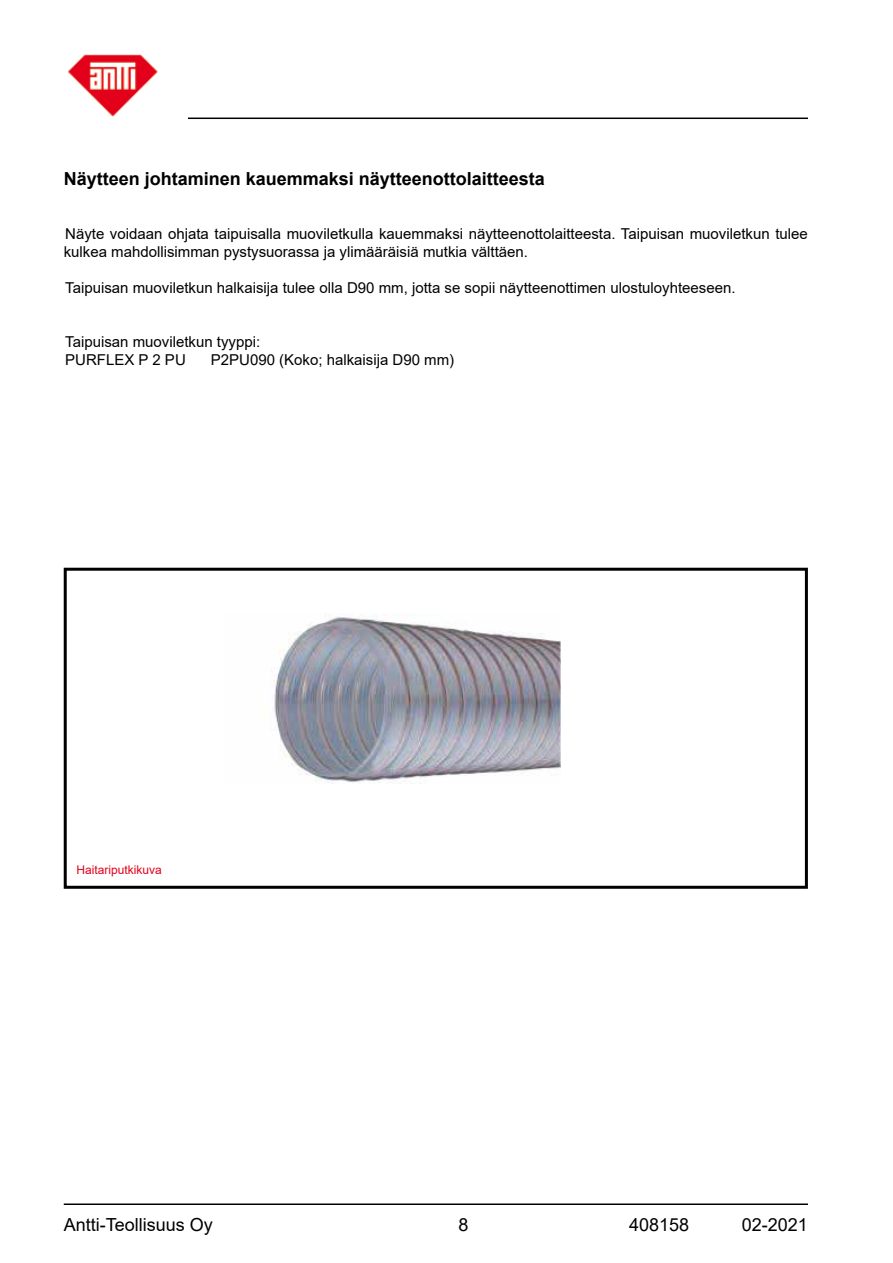
<style>
.page{position:relative;width:893px;height:1263px;background:#fff}
.page>*{position:absolute;margin:0;border:0;box-sizing:border-box;transform-origin:0 0}
.t1{font:700 18px "Arial";color:#000}
.t2{font:18px "Arial";color:#000}
.t3{font:15px/18px "Arial";color:#000}
.t4{font:12px "Arial";color:#e2001a}
</style>
<div class="page">
<hr style="left:188px;top:118px;width:620px;height:1px;background:#000">
<hr style="left:64px;top:1203px;width:744px;height:2px;background:#000">
<img style="left:68px;top:54px;width:90px;height:63px">
<div style="left:64px;top:568px;width:744px;height:321px;border:3px solid #000"></div>
<img style="left:274px;top:614px;width:287px;height:169px">
<p class="t1" style="left:64px;top:166px;width:483px">Näytteen johtaminen kauemmaksi näytteenottolaitteesta</p>
<p class="t3" style="left:64px;top:225px;width:746px">Näyte voidaan ohjata taipuisalla muoviletkulla kauemmaksi näytteenottolaitteesta. Taipuisan muoviletkun tulee kulkea mahdollisimman pystysuorassa ja ylimääräisiä mutkia välttäen.</p>
<p class="t3" style="left:65px;top:279px;width:672px">Taipuisan muoviletkun halkaisija tulee olla D90 mm, jotta se sopii näytteenottimen ulostuloyhteeseen.</p>
<p class="t3" style="left:65px;top:333px;width:197px">Taipuisan muoviletkun tyyppi:<br>PURFLEX P 2 PU</p>
<p class="t3" style="left:211px;top:351px;width:245px">P2PU090 (Koko; halkaisija D90 mm)</p>
<p class="t4" style="left:76px;top:862px;width:87px">Haitariputkikuva</p>
<p class="t2" style="left:64px;top:1212px;width:151px">Antti-Teollisuus Oy</p>
<p class="t2" style="left:458px;top:1212px;width:12px">8</p>
<p class="t2" style="left:629px;top:1212px;width:62px">408158</p>
<p class="t2" style="left:742px;top:1212px;width:68px">02-2021</p>
</div>
